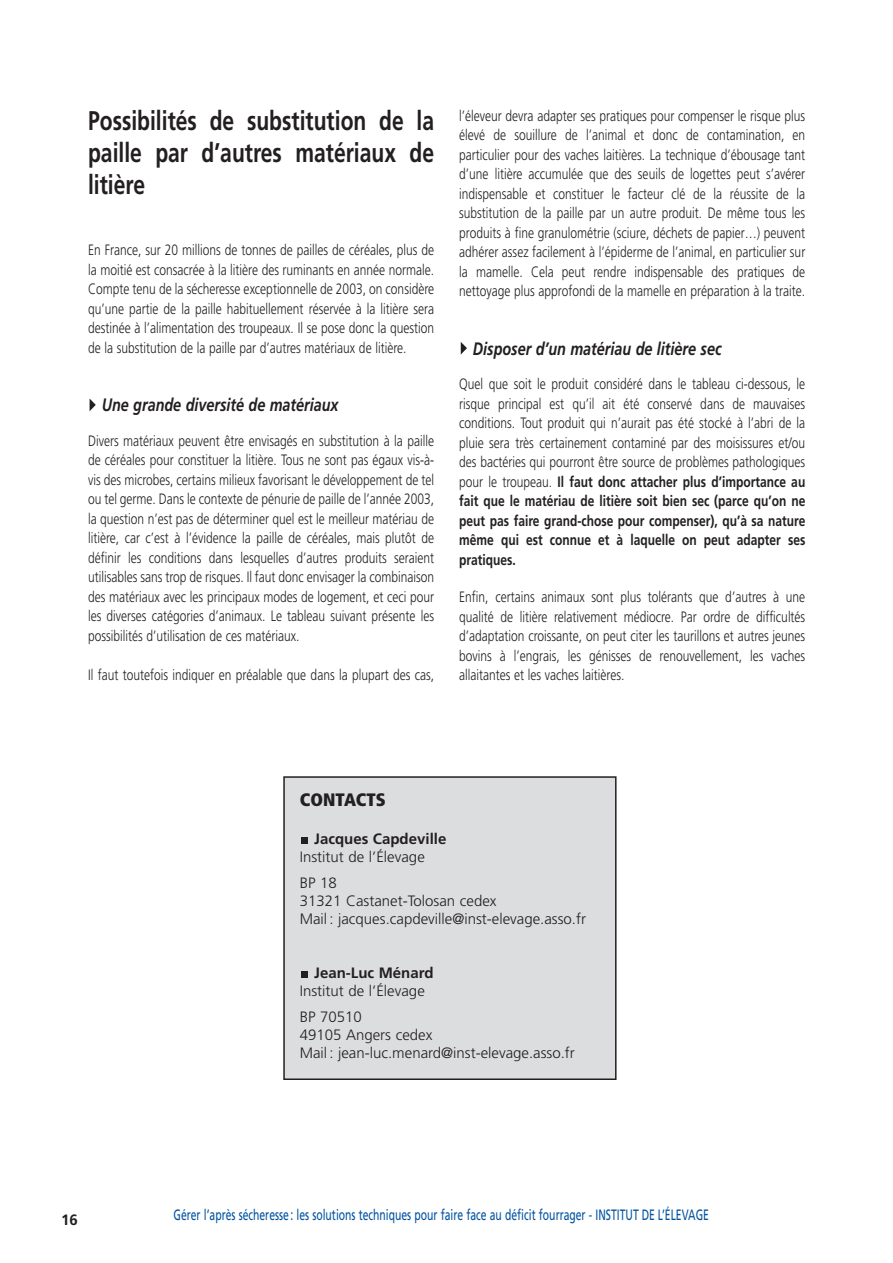
<style>
.page{position:relative;width:893px;height:1263px;background:#fff}
.page>*{position:absolute;margin:0;border:0;box-sizing:border-box;transform-origin:0 0}
.t1{font:700 27px/32.4px "Frutiger";color:#231f20;text-align:justify;scale:.78 1}
.t2{font:italic 700 18px "Frutiger";color:#231f20;scale:.8 1}
.t3{font:900 condensed 18px "Frutiger";color:#231f20}
.t4{font:300 15px/19.5px "Frutiger";color:#231f20;text-align:justify;scale:.8 1}
.t5{font:300 15px/26.4px "Frutiger";color:#231f20}
.t6{font:15px "Frutiger";color:#0053a0;scale:.69 1}
.t7{font:700 15px "Frutiger";color:#231f20}
.s1{font-weight:700}
</style>
<div class="page">
<svg style="left:90px;top:399px;width:6px;height:12px"></svg>
<svg style="left:461px;top:342px;width:6px;height:13px"></svg>
<div style="left:284px;top:777px;width:331px;height:302px;background:#dcddde"></div>
<div style="left:301px;top:971px;width:7px;height:7px;background:#231f20"></div>
<div style="left:301px;top:837px;width:7px;height:7px;background:#231f20"></div>
<div style="left:283px;top:776px;width:333px;height:304px;border:2px solid #231f20"></div>
<h1 class="t1" style="left:88px;top:106px;width:445px">Possibilités de substitution de la paille par d’autres matériaux de litière</h1>
<p class="t4" style="left:88px;top:241px;width:434px">En France, sur 20 millions de tonnes de pailles de céréales, plus de la moitié est consacrée à la litière des ruminants en année normale.<br>Compte tenu de la sécheresse exceptionnelle de 2003, on considère qu’une partie de la paille habituellement réservée à la litière sera destinée à l’alimentation des troupeaux. Il se pose donc la question de la substitution de la paille par d’autres matériaux de litière.</p>
<p class="t2" style="left:102px;top:398px;width:298px">Une grande diversité de matériaux</p>
<p class="t4" style="left:88px;top:432px;width:434px">Divers matériaux peuvent être envisagés en substitution à la paille de céréales pour constituer la litière. Tous ne sont pas égaux vis-à&shy;vis des microbes, certains milieux favorisant le développement de tel ou tel germe. Dans le contexte de pénurie de paille de l’année 2003, la question n’est pas de déterminer quel est le meilleur matériau de litière, car c’est à l’évidence la paille de céréales, mais plutôt de définir les conditions dans lesquelles d’autres produits seraient utilisables sans trop de risques. Il faut donc envisager la combinaison des matériaux avec les principaux modes de logement, et ceci pour les diverses catégories d’animaux. Le tableau suivant présente les possibilités d’utilisation de ces matériaux.</p>
<p class="t4" style="left:88px;top:666px;width:434px">Il faut toutefois indiquer en préalable que dans la plupart des cas,</p>
<p class="t4" style="left:459px;top:107px;width:434px">l’éleveur devra adapter ses pratiques pour compenser le risque plus élevé de souillure de l’animal et donc de contamination, en particulier pour des vaches laitières. La technique d’ébousage tant d’une litière accumulée que des seuils de logettes peut s’avérer indispensable et constituer le facteur clé de la réussite de la substitution de la paille par un autre produit. De même tous les produits à fine granulométrie (sciure, déchets de papier…) peuvent adhérer assez facilement à l’épiderme de l’animal, en particulier sur la mamelle. Cela peut rendre indispensable des pratiques de nettoyage plus approfondi de la mamelle en préparation à la traite.</p>
<p class="t2" style="left:473px;top:341px;width:312px">Disposer d’un matériau de litière sec</p>
<p class="t4" style="left:459px;top:375px;width:434px">Quel que soit le produit considéré dans le tableau ci-dessous, le risque principal est qu’il ait été conservé dans de mauvaises conditions. Tout produit qui n’aurait pas été stocké à l’abri de la pluie sera très certainement contaminé par des moisissures et/ou des bactéries qui pourront être source de problèmes pathologiques pour le troupeau. <span class="s1">Il faut donc attacher plus d’importance au fait que le matériau de litière soit bien sec (parce qu’on ne peut pas faire grand-chose pour compenser), qu’à sa nature même qui est connue et à laquelle on peut adapter ses pratiques.</span></p>
<p class="t4" style="left:459px;top:588px;width:434px">Enfin, certains animaux sont plus tolérants que d’autres à une qualité de litière relativement médiocre. Par ordre de difficultés d’adaptation croissante, on peut citer les taurillons et autres jeunes bovins à l’engrais, les génisses de renouvellement, les vaches allaitantes et les vaches laitières.</p>
<p class="t3" style="left:300px;top:793px;width:88px">CONTACTS</p>
<p class="t7" style="left:314px;top:832px;width:134px">Jacques Capdeville</p>
<p class="t5" style="left:300px;top:844px;width:126px">Institut de l’Élevage<br>BP 18</p>
<p class="t5" style="left:300px;top:893px;width:288px;line-height:18px">31321 Castanet-Tolosan cedex<br>Mail : jacques.capdeville@inst-elevage.asso.fr</p>
<p class="t7" style="left:314px;top:967px;width:121px">Jean-Luc Ménard</p>
<p class="t5" style="left:300px;top:979px;width:126px">Institut de l’Élevage<br>BP 70510</p>
<p class="t5" style="left:300px;top:1027px;width:277px;line-height:18px">49105 Angers cedex<br>Mail : jean-luc.menard@inst-elevage.asso.fr</p>
<p class="t7" style="left:61px;top:1214px;width:18px">16</p>
<p class="t6" style="left:173px;top:1208px;width:777px">Gérer l’après sécheresse: les solutions techniques pour faire face au déficit fourrager - INSTITUT DE L’ÉLEVAGE</p>
</div>
